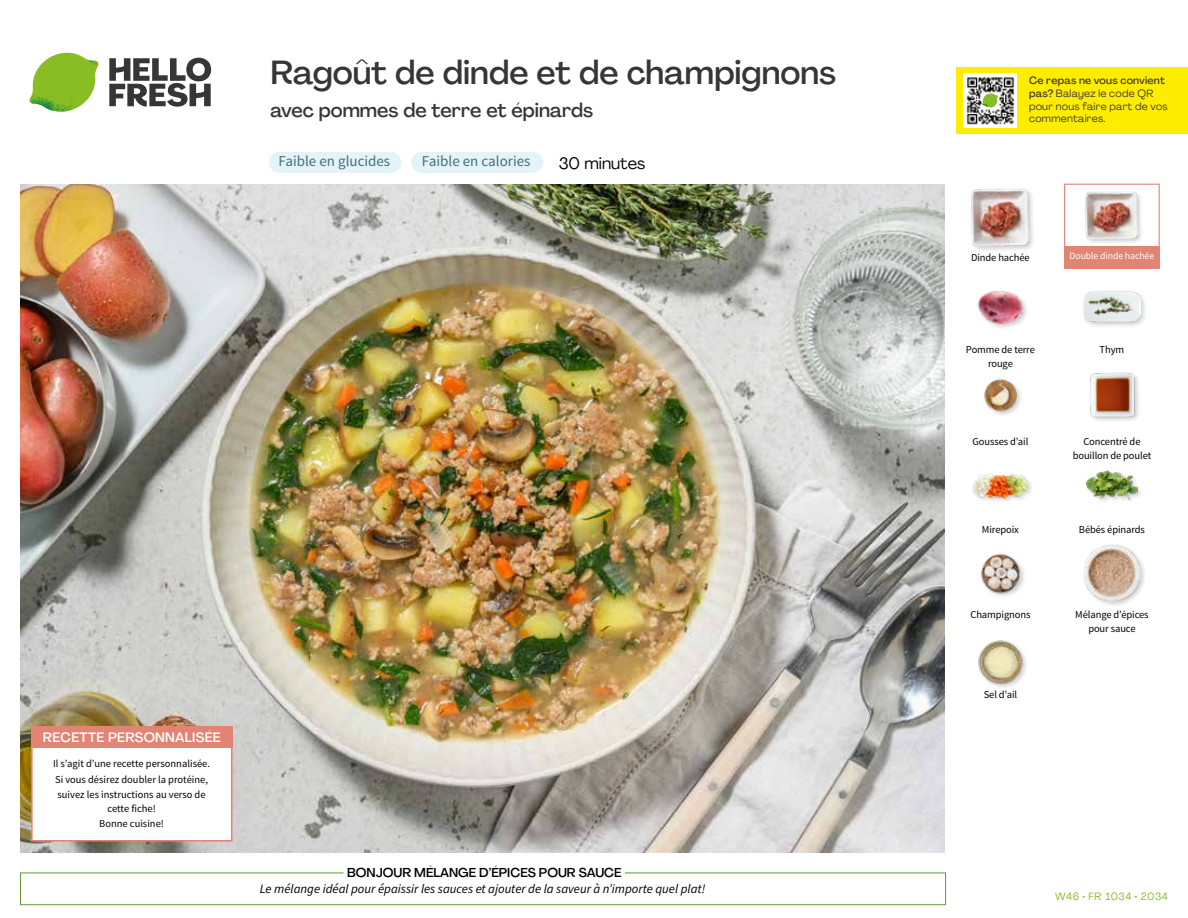
<style>
.page{position:relative;width:1188px;height:918px;background:#fff}
.page>*{position:absolute;margin:0;border:0;box-sizing:border-box;transform-origin:0 0}
.t1{font:500 33px "Agrandir";color:#373636}
.t2{font:500 19.5px "Agrandir";color:#373636}
.t3{font:16.5px "Agrandir";color:#000}
.t4{font:15px "Source Sans Pro";color:#43707c}
.t5{font:500 13.5px "Agrandir";letter-spacing:.02em;color:#fff}
.t6{font:italic 12.75px "Source Sans Pro";color:#000}
.t7{font:500 12.75px "Agrandir";color:#000}
.t8{font:10.5px/13.5px "Source Sans Pro";letter-spacing:-.01em;color:#000;text-align:center}
.t9{font:10.5px/12.8px "Agrandir";letter-spacing:.02em;color:#3c3c3b}
.t10{font:10.5px "Agrandir";letter-spacing:.05em;color:#89bd24}
.t11{font:9.75px "Source Sans Pro";letter-spacing:-.01em;color:#fff}
.s1{font-weight:500}
</style>
<div class="page">
<svg style="left:109px;top:57px;width:102px;height:50px"></svg>
<svg style="left:34px;top:53px;width:62px;height:40px"></svg>
<img style="left:67px;top:53px;width:32px;height:26px">
<img style="left:33px;top:75px;width:59px;height:11px">
<img style="left:29px;top:79px;width:61px;height:33px">
<img style="left:65px;top:86px;width:27px;height:25px">
<div style="left:20px;top:873px;width:926px;height:32px;border:1px solid #619b31"></div>
<div style="left:343px;top:865px;width:282px;height:15px;background:#fff"></div>
<img style="left:21px;top:184px;width:924px;height:668px">
<div style="left:411px;top:152px;width:132px;height:21px;background:#e4f3f7;border-radius:10px"></div>
<div style="left:269px;top:152px;width:132px;height:21px;background:#e4f3f7;border-radius:10px"></div>
<img style="left:978px;top:640px;width:48px;height:48px">
<div style="left:1082px;top:543px;width:65px;height:65px;background:#000;opacity:.2"></div>
<img style="left:1083px;top:544px;width:58px;height:58px">
<img style="left:981px;top:553px;width:43px;height:43px">
<div style="left:1085px;top:470px;width:59px;height:37px;background:#000;opacity:.2"></div>
<img style="left:1087px;top:470px;width:50px;height:37px">
<div style="left:972px;top:473px;width:63px;height:31px;background:#000;opacity:.2"></div>
<img style="left:972px;top:473px;width:57px;height:30px">
<img style="left:1090px;top:372px;width:49px;height:49px">
<img style="left:984px;top:378px;width:37px;height:37px">
<div style="left:1082px;top:290px;width:65px;height:38px;background:#000;opacity:.2"></div>
<img style="left:1083px;top:290px;width:58px;height:38px">
<img style="left:977px;top:291px;width:50px;height:37px">
<div style="left:1084px;top:191px;width:60px;height:54px;background:#000;opacity:.2"></div>
<img style="left:1086px;top:191px;width:52px;height:48px">
<div style="left:970px;top:188px;width:65px;height:64px;background:#000;opacity:.2"></div>
<img style="left:972px;top:189px;width:57px;height:57px">
<div style="left:1064px;top:184px;width:96px;height:72px;border:1px solid #e28474"></div>
<div style="left:1064px;top:246px;width:96px;height:23px;background:#e28474"></div>
<div style="left:31px;top:726px;width:201px;height:115px;background:#fff;border:2px solid #e28474"></div>
<div style="left:31px;top:726px;width:202px;height:22px;background:#e28474"></div>
<div style="left:956px;top:67px;width:232px;height:67px;background:#ffed00"></div>
<img style="left:964px;top:74px;width:52px;height:54px">
<svg style="left:982px;top:93px;width:16px;height:14px"></svg>
<h1 class="t1" style="left:271px;top:52px;width:567px">Ragoût de dinde et de champignons</h1>
<h2 class="t2" style="left:271px;top:98px;width:324px">avec pommes de terre et épinards</h2>
<h3 class="t4" style="left:279px;top:151px;width:113px">Faible en glucides</h3>
<h3 class="t3" style="left:559px;top:153px;width:88px">30 minutes</h3>
<h3 class="t4" style="left:422px;top:151px;width:110px">Faible en calories</h3>
<p class="t5" style="left:43px;top:729px;width:179px">RECETTE PERSONNALISÉE</p>
<p class="t8" style="left:53px;top:756px;width:158px;line-height:15.6px;text-align:left">Il s’agit d’une recette personnalisée.<br>Si vous désirez doubler la protéine, suivez les instructions au verso de</p>
<p class="t8" style="left:99px;top:801px;width:66px;line-height:15.6px">cette fiche!<br>Bonne cuisine!</p>
<p class="t7" style="left:347px;top:864px;width:276px">BONJOUR MÉLANGE D’ÉPICES POUR SAUCE</p>
<p class="t6" style="left:260px;top:880px;width:447px">Le mélange idéal pour épaissir les sauces et ajouter de la saveur à n’importe quel plat!</p>
<p class="t9" style="left:1029px;top:74px;width:140px"><span class="s1">Ce repas ne vous convient pas?</span> Balayez le code QR pour nous faire part de vos commentaires.</p>
<p class="t8" style="left:971px;top:251px;width:60px">Dinde hachée</p>
<p class="t11" style="left:1070px;top:250px;width:86px">Double dinde hachée</p>
<p class="t8" style="left:966px;top:343px;width:70px">Pomme de terre rouge</p>
<p class="t8" style="left:1100px;top:343px;width:26px">Thym</p>
<p class="t8" style="left:973px;top:435px;width:57px">Gousses d’ail</p>
<p class="t8" style="left:1073px;top:435px;width:80px">Concentré de bouillon de poulet</p>
<p class="t8" style="left:982px;top:522px;width:39px">Mirepoix</p>
<p class="t8" style="left:1079px;top:522px;width:68px">Bébés épinards</p>
<p class="t8" style="left:970px;top:608px;width:62px">Champignons</p>
<p class="t8" style="left:1075px;top:608px;width:75px">Mélange d’épices pour sauce</p>
<p class="t8" style="left:984px;top:688px;width:35px">Sel d’ail</p>
<p class="t10" style="left:1055px;top:890px;width:114px">W46 • FR 1034 • 2034</p>
</div>
